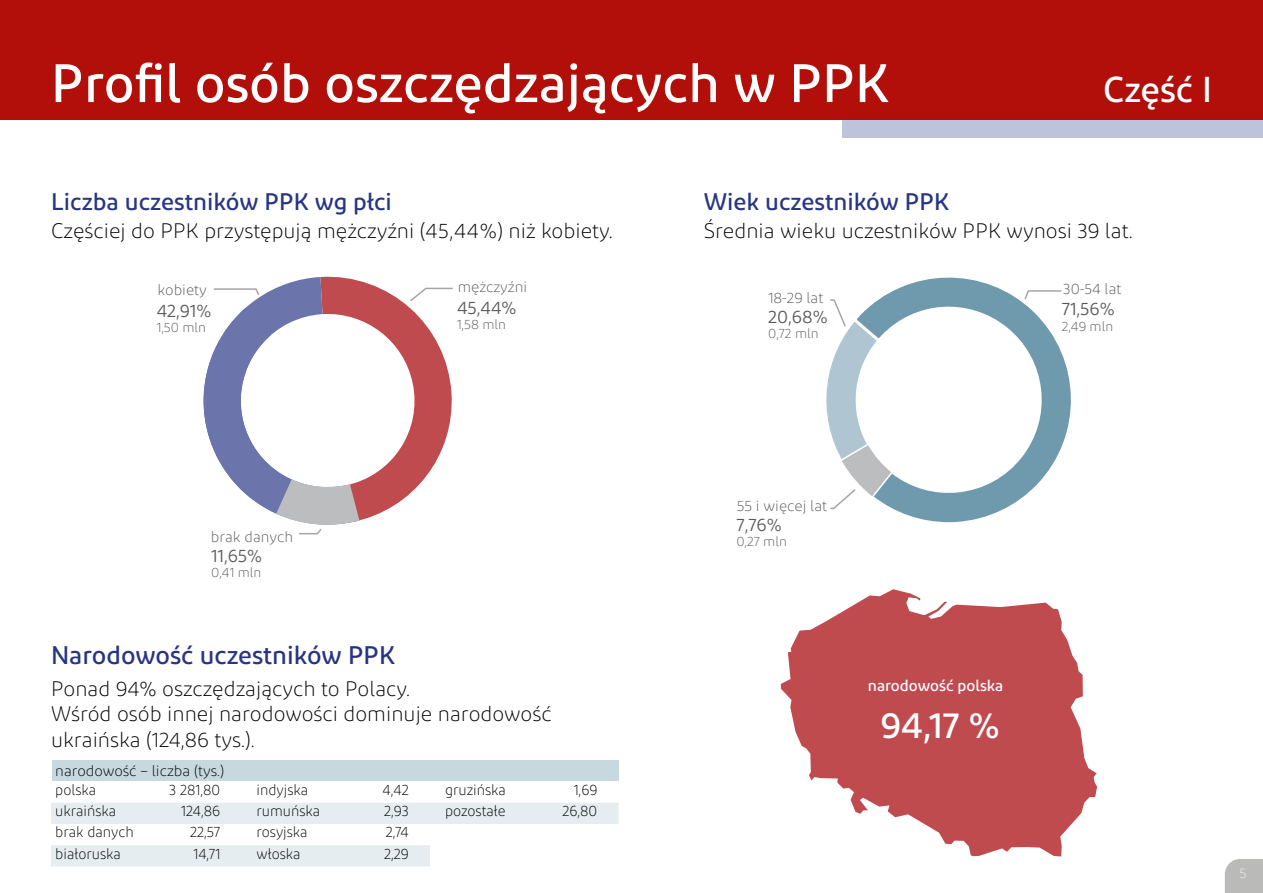
<style>
.page{position:relative;width:1263px;height:893px;background:#fff}
.page>*{position:absolute;margin:0;border:0;box-sizing:border-box;transform-origin:0 0}
.t1{font:500 54px "Diodrum Cyrillic";color:#fff}
.t2{font:500 36.45px "Diodrum Cyrillic";color:#fff}
.t3{font:500 36px "Diodrum Cyrillic";color:#fff}
.t4{font:500 25.5px "Diodrum Cyrillic";color:#283583}
.t5{font:500 24px "Diodrum Cyrillic";color:#283583}
.t6{font:300 21px/25.5px "Diodrum Cyrillic";color:#000}
.t7{font:18px "Diodrum Cyrillic";color:#595a5a}
.t8{font:500 15.75px "Diodrum Cyrillic";color:#fff}
.t9{font:300 15px "Diodrum Cyrillic";color:#000;scale:.95 1}
.t10{font:300 15px "Diodrum Cyrillic";color:#595a5a}
.t11{font:300 15px/19.4px "Diodrum Cyrillic";color:#000}
.t12{font:200 13.8px "Diodrum Cyrillic";color:#fff}
.t13{font:300 13.5px "Diodrum Cyrillic";color:#595a5a}
</style>
<div class="page">
<svg style="left:1225px;top:859px;width:38px;height:34px"></svg>
<div style="left:0;top:0;width:1263px;height:119px;background:#b20f0b"></div>
<div style="left:842px;top:119px;width:421px;height:19px;background:#bec2da"></div>
<svg style="left:203px;top:276px;width:250px;height:259px"></svg>
<svg style="left:881px;top:277px;width:190px;height:246px"></svg>
<svg style="left:1023px;top:289px;width:40px;height:12px"></svg>
<svg style="left:826px;top:298px;width:68px;height:212px"></svg>
<div style="left:857px;top:307px;width:184px;height:184px;background:#fff;border-radius:50%"></div>
<svg style="left:781px;top:589px;width:316px;height:267px;fill:#bf4b4f"></svg>
<div style="left:52px;top:760px;width:567px;height:20px;background:#c7d8df"></div>
<svg style="left:51px;top:802px;width:568px;height:64px"></svg>
<h1 class="t1" style="left:51px;top:49px;width:840px">Profil osób oszczędzających w PPK</h1>
<h3 class="t3" style="left:1103px;top:66px;width:110px">Część I</h3>
<p class="t5" style="left:51px;top:186px;width:342px">Liczba uczestników PPK wg płci</p>
<p class="t6" style="left:51px;top:218px;width:563px">Częściej do PPK przystępują mężczyźni (45,44%) niż kobiety.</p>
<p class="t10" style="left:157px;top:281px;width:51px">kobiety</p>
<p class="t13" style="left:157px;top:319px;width:51px">1,50 mln</p>
<p class="t7" style="left:157px;top:299px;width:56px">42,91%</p>
<p class="t10" style="left:458px;top:278px;width:71px">mężczyźni</p>
<p class="t13" style="left:457px;top:316px;width:51px">1,58 mln</p>
<p class="t7" style="left:457px;top:297px;width:61px">45,44%</p>
<p class="t5" style="left:704px;top:186px;width:247px">Wiek uczestników PPK</p>
<p class="t6" style="left:704px;top:218px;width:430px">Średnia wieku uczestników PPK wynosi 39 lat.</p>
<p class="t10" style="left:768px;top:289px;width:57px">18-29 lat</p>
<p class="t7" style="left:768px;top:305px;width:61px">20,68%</p>
<p class="t13" style="left:768px;top:325px;width:52px">0,72 mln</p>
<p class="t10" style="left:1063px;top:280px;width:60px">30-54 lat</p>
<p class="t7" style="left:1062px;top:298px;width:54px">71,56%</p>
<p class="t13" style="left:1062px;top:318px;width:53px">2,49 mln</p>
<p class="t10" style="left:211px;top:527px;width:84px">brak danych</p>
<p class="t7" style="left:211px;top:545px;width:53px">11,65%</p>
<p class="t13" style="left:211px;top:565px;width:52px">0,41 mln</p>
<p class="t4" style="left:51px;top:639px;width:346px">Narodowość uczestników PPK</p>
<p class="t6" style="left:51px;top:675px;width:502px">Ponad 94% oszczędzających to Polacy.<br>Wśród osób innej narodowości dominuje narodowość ukraińska (124,86 tys.).</p>
<p class="t11" style="left:55px;top:760px;width:170px">narodowość – liczba (tys.) polska</p>
<p class="t9" style="left:169px;top:781px;width:55px">3 281,80</p>
<p class="t9" style="left:55px;top:802px;width:66px">ukraińska</p>
<p class="t9" style="left:181px;top:802px;width:43px">124,86</p>
<p class="t9" style="left:55px;top:823px;width:84px">brak danych</p>
<p class="t9" style="left:190px;top:823px;width:33px">22,57</p>
<p class="t9" style="left:55px;top:844px;width:70px">białoruska</p>
<p class="t9" style="left:193px;top:844px;width:30px">14,71</p>
<p class="t9" style="left:257px;top:781px;width:56px">indyjska</p>
<p class="t9" style="left:383px;top:781px;width:29px">4,42</p>
<p class="t9" style="left:257px;top:802px;width:69px">rumuńska</p>
<p class="t9" style="left:384px;top:802px;width:28px">2,93</p>
<p class="t9" style="left:257px;top:823px;width:55px">rosyjska</p>
<p class="t9" style="left:386px;top:823px;width:26px">2,74</p>
<p class="t9" style="left:257px;top:844px;width:48px">włoska</p>
<p class="t9" style="left:384px;top:844px;width:27px">2,29</p>
<p class="t9" style="left:445px;top:781px;width:65px">gruzińska</p>
<p class="t9" style="left:574px;top:781px;width:26px">1,69</p>
<p class="t9" style="left:445px;top:802px;width:65px">pozostałe</p>
<p class="t9" style="left:562px;top:802px;width:38px">26,80</p>
<p class="t10" style="left:737px;top:497px;width:92px">55 i więcej lat</p>
<p class="t7" style="left:736px;top:514px;width:47px">7,76%</p>
<p class="t13" style="left:736px;top:534px;width:52px">0,27 mln</p>
<p class="t8" style="left:868px;top:676px;width:137px">narodowość polska</p>
<h2 class="t2" style="left:880px;top:703px;width:121px">94,17 %</h2>
<p class="t12" style="left:1239px;top:865px;width:9px">5</p>
</div>
